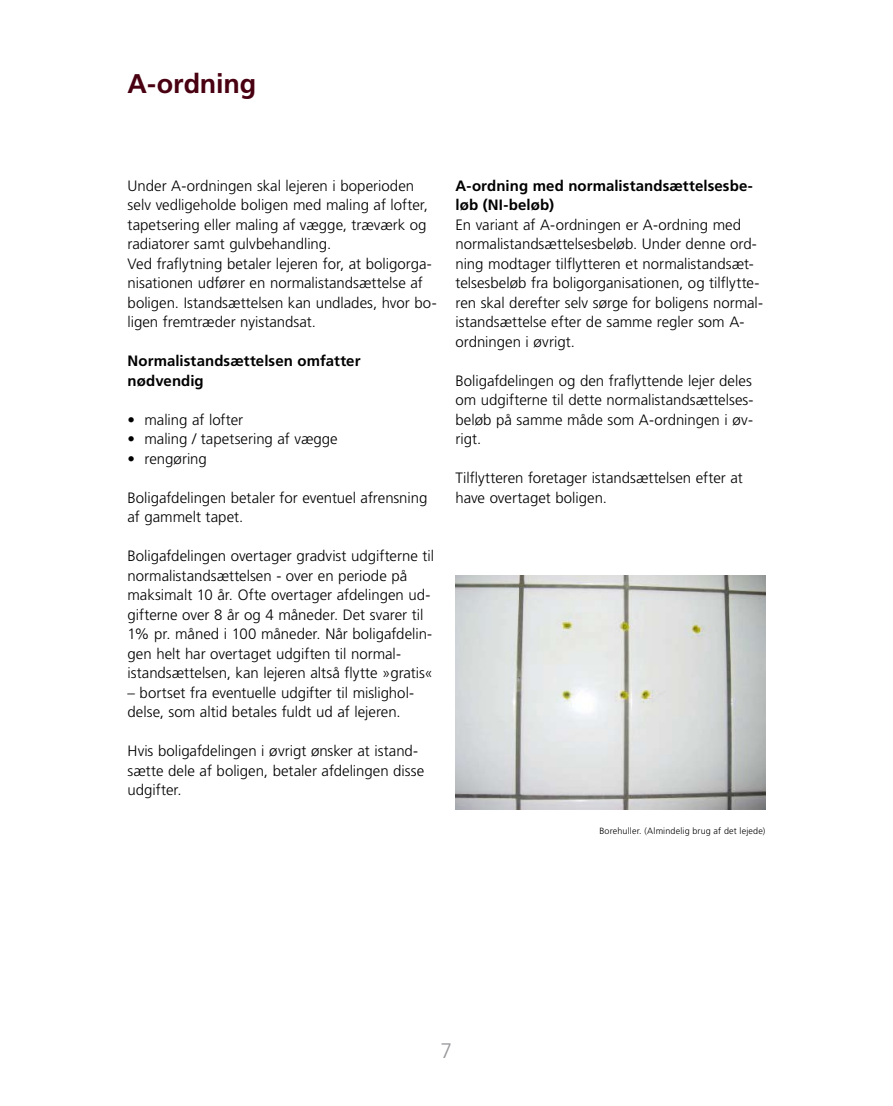
<style>
.page{position:relative;width:893px;height:1106px;background:#fff}
.page>*{position:absolute;margin:0;border:0;box-sizing:border-box;transform-origin:0 0}
.t1{font:700 27px "Frutiger LT";letter-spacing:-.01em;color:#490011}
.t2{font:300 15px/19.5px "Frutiger LT";color:#000}
.t3{font:700 15px/19.5px "Frutiger LT";letter-spacing:.005em;color:#000}
.t4{font:300 9px "Frutiger LT";letter-spacing:.015em;color:#000}
</style>
<div class="page">
<img style="left:456px;top:575px;width:309px;height:234px">
<h1 class="t1" style="left:128px;top:68px;width:130px">A-ordning</h1>
<p class="t2" style="left:128px;top:176px;width:311px">Under A-ordningen skal lejeren i boperioden selv vedligeholde boligen med maling af lofter, tapetsering eller maling af vægge, træværk og radiatorer samt gulvbehandling.<br>Ved fraflytning betaler lejeren for, at boligorga&shy;nisationen udfører en normalistandsættelse af boligen. Istandsættelsen kan undlades, hvor bo&shy;ligen fremtræder nyistandsat.</p>
<p class="t3" style="left:128px;top:351px;width:234px">Normalistandsættelsen omfatter nødvendig</p>
<p class="t2" style="left:128px;top:410px;width:117px">• maling af lofter</p>
<p class="t2" style="left:128px;top:429px;width:212px">• maling / tapetsering af vægge</p>
<p class="t2" style="left:128px;top:449px;width:81px">• rengøring</p>
<p class="t2" style="left:128px;top:488px;width:301px">Boligafdelingen betaler for eventuel afrensning af gammelt tapet.</p>
<p class="t2" style="left:128px;top:546px;width:308px">Boligafdelingen overtager gradvist udgifterne til normalistandsættelsen - over en periode på maksimalt 10 år. Ofte overtager afdelingen ud&shy;gifterne over 8 år og 4 måneder. Det svarer til 1% pr. måned i 100 måneder. Når boligafdelin&shy;gen helt har overtaget udgiften til normal&shy;istandsættelsen, kan lejeren altså flytte »gratis«</p>
<p class="t2" style="left:128px;top:683px;width:288px">– bortset fra eventuelle udgifter til mislighol&shy;delse, som altid betales fuldt ud af lejeren.</p>
<p class="t2" style="left:128px;top:741px;width:298px">Hvis boligafdelingen i øvrigt ønsker at istand&shy;sætte dele af boligen, betaler afdelingen disse udgifter.</p>
<p class="t3" style="left:455px;top:176px;width:299px">A-ordning med normalistandsættelsesbe&shy;løb (NI-beløb)</p>
<p class="t2" style="left:455px;top:215px;width:308px">En variant af A-ordningen er A-ordning med normalistandsættelsesbeløb. Under denne ord&shy;ning modtager tilflytteren et normalistandsæt&shy;telsesbeløb fra boligorganisationen, og tilflytte&shy;ren skal derefter selv sørge for boligens normal&shy;istandsættelse efter de samme regler som A&shy;ordningen i øvrigt.</p>
<p class="t2" style="left:455px;top:371px;width:299px;text-align:justify">Boligafdelingen og den fraflyttende lejer deles om udgifterne til dette normalistandsættelses&shy;beløb på samme måde som A-ordningen i øv&shy;rigt.</p>
<p class="t2" style="left:455px;top:468px;width:289px">Tilflytteren foretager istandsættelsen efter at have overtaget boligen.</p>
<p class="t4" style="left:599px;top:826px;width:167px">Borehuller. (Almindelig brug af det lejede)</p>
</div>
